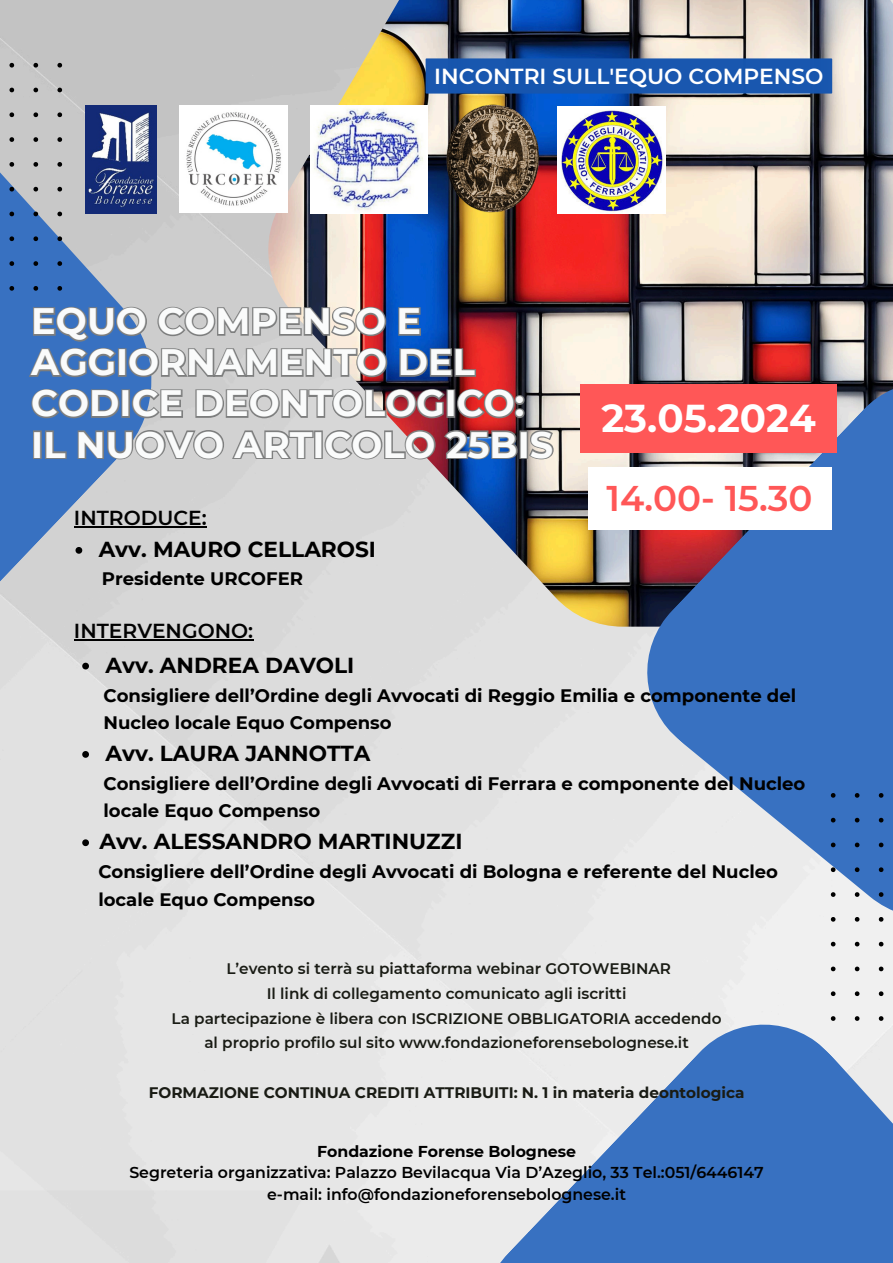
<style>
.page{position:relative;width:893px;height:1263px;background:#fff}
.page>*{position:absolute;margin:0;border:0;box-sizing:border-box;transform-origin:0 0}
.t1{font:700 38.78px "Montserrat";color:#fff}
.t2{font:700 36.75px/41.1px "Montserrat";color:#fafbfb}
.t3{font:600 35.7px "Montserrat";color:#ff5757}
.t4{font:600 21.75px "Montserrat";color:#fff}
.t5{font:700 21.67px "Montserrat";color:#010101}
.t6{font:700 21.67px "Montserrat";color:#000}
.t7{font:600 20.25px "Montserrat";color:#010101}
.t8{font:700 18.08px/27.6px "Montserrat";color:#010101}
.t9{font:700 18.08px/27.6px "Montserrat";color:#000}
.t10{font:600 15.75px "Montserrat";color:#000}
.t11{font:700 15.75px "Montserrat";color:#000}
.t12{font:600 15.23px "Montserrat";color:#191b14}
.t13{font:700 15.23px "Montserrat";color:#191b14}
</style>
<div class="page">
<img style="left:0;top:0;width:831px;height:1263px">
<img style="left:268px;top:0;width:625px;height:627px">
<svg style="left:636px;top:372px;width:257px;height:557px;background:#728dbe"></svg>
<svg style="left:472px;top:1014px;width:421px;height:249px;background:#80a2d2"></svg>
<svg style="left:0;top:89px;width:161px;height:558px;background:#9fb1ca"></svg>
<svg style="left:831px;top:793px;width:62px;height:228px"></svg>
<svg style="left:0;top:63px;width:62px;height:228px;background:#8da1be"></svg>
<img style="left:310px;top:106px;width:117px;height:108px">
<img style="left:86px;top:106px;width:70px;height:108px">
<img style="left:180px;top:106px;width:107px;height:107px">
<img style="left:446px;top:105px;width:92px;height:108px">
<img style="left:557px;top:106px;width:108px;height:108px">
<svg style="left:27px;top:305px;width:450px;height:74px;background:#7d859e"></svg>
<svg style="left:30px;top:387px;width:497px;height:33px;background:#8e828f"></svg>
<svg style="left:32px;top:428px;width:524px;height:33px;background:#8e91a0"></svg>
<hr style="left:74px;top:639px;width:179px;height:2px;background:#010101">
<svg style="left:82px;top:663px;width:7px;height:6px"></svg>
<svg style="left:82px;top:751px;width:7px;height:7px"></svg>
<svg style="left:82px;top:839px;width:7px;height:7px"></svg>
<div style="left:425px;top:58px;width:407px;height:36px;background:#1756af"></div>
<div style="left:580px;top:384px;width:256px;height:68px;background:#ff5757"></div>
<div style="left:588px;top:467px;width:243px;height:63px;background:#fff"></div>
<hr style="left:74px;top:526px;width:133px;height:2px;background:#010101">
<svg style="left:75px;top:547px;width:7px;height:7px"></svg>
<p class="t4" style="left:434px;top:63px;width:391px">INCONTRI SULL'EQUO COMPENSO</p>
<h1 class="t2" style="left:31px;top:301px;width:523px">EQUO COMPENSO E<br>AGGIORNAMENTO DEL<br>CODICE DEONTOLOGICO:<br>IL NUOVO ARTICOLO 25BIS</h1>
<p class="t7" style="left:74px;top:505px;width:134px">INTRODUCE:</p>
<p class="t6" style="left:99px;top:536px;width:279px">Avv. MAURO CELLAROSI</p>
<p class="t9" style="left:102px;top:565px;width:203px">Presidente URCOFER</p>
<p class="t1" style="left:601px;top:394px;width:216px">23.05.2024</p>
<p class="t3" style="left:606px;top:476px;width:207px">14.00- 15.30</p>
<p class="t7" style="left:74px;top:619px;width:181px">INTERVENGONO:</p>
<h4 class="t6" style="left:106px;top:652px;width:250px">Avv. ANDREA DAVOLI</h4>
<h2 class="t9" style="left:103px;top:681px;width:694px">Consigliere dell’Ordine degli Avvocati di Reggio Emilia e componente del<br>Nucleo locale Equo Compenso</h2>
<p class="t5" style="left:106px;top:740px;width:266px">Avv. LAURA JANNOTTA</p>
<h4 class="t8" style="left:103px;top:769px;width:703px">Consigliere dell’Ordine degli Avvocati di Ferrara e componente del Nucleo locale Equo Compenso</h4>
<p class="t5" style="left:99px;top:828px;width:364px">Avv. ALESSANDRO MARTINUZZI</p>
<h4 class="t8" style="left:98px;top:858px;width:681px">Consigliere dell’Ordine degli Avvocati di Bologna e referente del Nucleo locale Equo Compenso</h4>
<p class="t12" style="left:226px;top:959px;width:446px">L’evento si terrà su piattaforma webinar GOTOWEBINAR</p>
<p class="t12" style="left:267px;top:984px;width:361px">Il link di collegamento comunicato agli iscritti</p>
<p class="t12" style="left:172px;top:1009px;width:551px">La partecipazione è libera con ISCRIZIONE OBBLIGATORIA accedendo</p>
<h1 class="t12" style="left:204px;top:1033px;width:486px">al proprio profilo sul sito www.fondazioneforensebolognese.it</h1>
<h2 class="t13" style="left:149px;top:1083px;width:597px">FORMAZIONE CONTINUA CREDITI ATTRIBUITI: N. 1 in materia deontologica</h2>
<p class="t11" style="left:317px;top:1141px;width:260px">Fondazione Forense Bolognese</p>
<h4 class="t10" style="left:129px;top:1163px;width:636px">Segreteria organizzativa: Palazzo Bevilacqua Via D’Azeglio, 33 Tel.:051/6446147</h4>
<p class="t10" style="left:267px;top:1185px;width:360px">e-mail: info@fondazioneforensebolognese.it</p>
</div>
